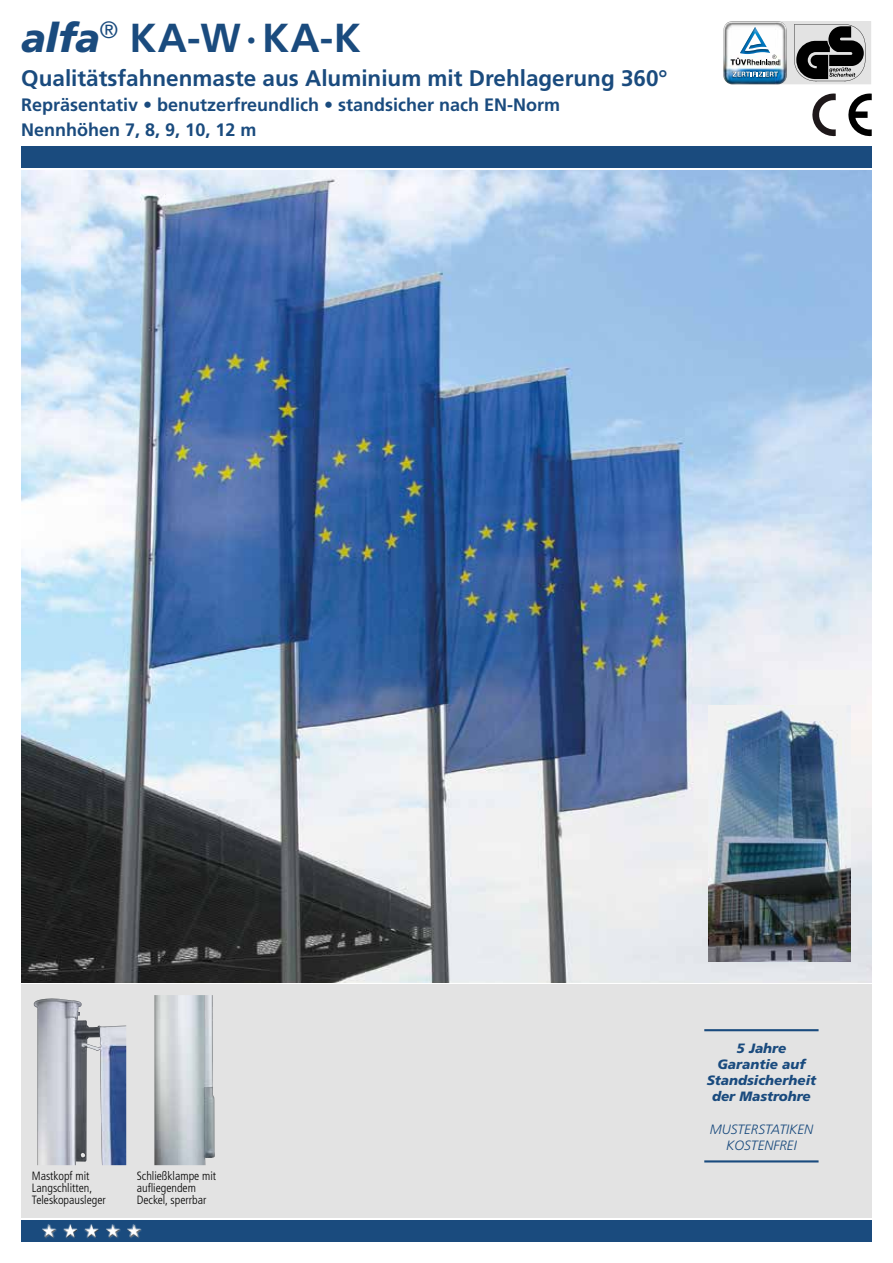
<style>
.page{position:relative;width:893px;height:1263px;background:#fff}
.page>*{position:absolute;margin:0;border:0;box-sizing:border-box;transform-origin:0 0}
.t1{font:700 40.5px "Frutiger LT";color:#1a4b7e}
.t2{font:700 22.5px "Frutiger LT";color:#1a4b7e}
.t3{font:700 18px/24.9px "Frutiger LT";color:#1a4b7e}
.t4{font:italic 900 13.5px/16.2px "Frutiger LT";color:#1a4b7e;text-align:center}
.t5{font:italic 300 13.5px/16.2px "Frutiger LT";color:#1a4b7e;text-align:center}
.t6{font:300 condensed 12px/12px "Frutiger LT";color:#000}
.s1{font-weight:900;font-style:italic}
</style>
<div class="page">
<svg style="left:723px;top:21px;width:148px;height:64px"></svg>
<img style="left:21px;top:170px;width:851px;height:812px">
<div style="left:21px;top:1220px;width:851px;height:22px;background:#1a4b7e"></div>
<div style="left:42px;top:1224px;width:14px;height:14px;background:#fff;opacity:.75"></div>
<div style="left:42px;top:1225px;width:14px;height:13px;background:#000;opacity:.75"></div>
<div style="left:62px;top:1223px;width:16px;height:16px;background:#fff;opacity:.75"></div>
<div style="left:64px;top:1224px;width:13px;height:14px;background:#fff;opacity:.75"></div>
<div style="left:64px;top:1225px;width:13px;height:13px;background:#000;opacity:.75"></div>
<div style="left:83px;top:1223px;width:17px;height:16px;background:#fff;opacity:.75"></div>
<div style="left:85px;top:1224px;width:13px;height:14px;background:#fff;opacity:.75"></div>
<div style="left:85px;top:1225px;width:13px;height:13px;background:#000;opacity:.75"></div>
<div style="left:106px;top:1224px;width:14px;height:14px;background:#fff;opacity:.75"></div>
<div style="left:106px;top:1225px;width:14px;height:13px;background:#000;opacity:.75"></div>
<div style="left:127px;top:1224px;width:14px;height:14px;background:#fff;opacity:.75"></div>
<div style="left:127px;top:1225px;width:14px;height:13px;background:#000;opacity:.75"></div>
<div style="left:21px;top:147px;width:851px;height:21px;background:#1a4b7e"></div>
<div style="left:21px;top:984px;width:851px;height:234px;background:#e3e3e3"></div>
<img style="left:34px;top:998px;width:92px;height:167px">
<img style="left:154px;top:995px;width:61px;height:170px">
<hr style="left:704px;top:1029px;width:115px;height:2px;background:#1a4b7e">
<hr style="left:704px;top:1160px;width:115px;height:2px;background:#1a4b7e">
<img style="left:709px;top:706px;width:141px;height:255px">
<svg style="left:812px;top:94px;width:24px;height:42px"></svg>
<svg style="left:848px;top:94px;width:24px;height:42px"></svg>
<h1 class="t1" style="left:21px;top:14px;width:341px"><span class="s1">alfa</span><sup>®</sup> KA-W·KA-K</h1>
<h2 class="t2" style="left:21px;top:65px;width:648px">Qualitätsfahnenmaste aus Aluminium mit Drehlagerung 360°</h2>
<h3 class="t3" style="left:21px;top:93px;width:540px">Repräsentativ • benutzerfreundlich • standsicher nach EN-Norm<br>Nennhöhen 7, 8, 9, 10, 12 m</h3>
<p class="t6" style="left:32px;top:1169px;width:75px">Mastkopf mit<br>Langschlitten,<br>Teleskopausleger</p>
<p class="t6" style="left:137px;top:1169px;width:81px">Schließklampe mit aufliegendem<br>Deckel, sperrbar</p>
<p class="t4" style="left:707px;top:1040px;width:111px">5 Jahre<br>Garantie auf<br>Standsicherheit der Mastrohre</p>
<p class="t5" style="left:710px;top:1121px;width:105px">MUSTERSTATIKEN<br>KOSTENFREI</p>
</div>
